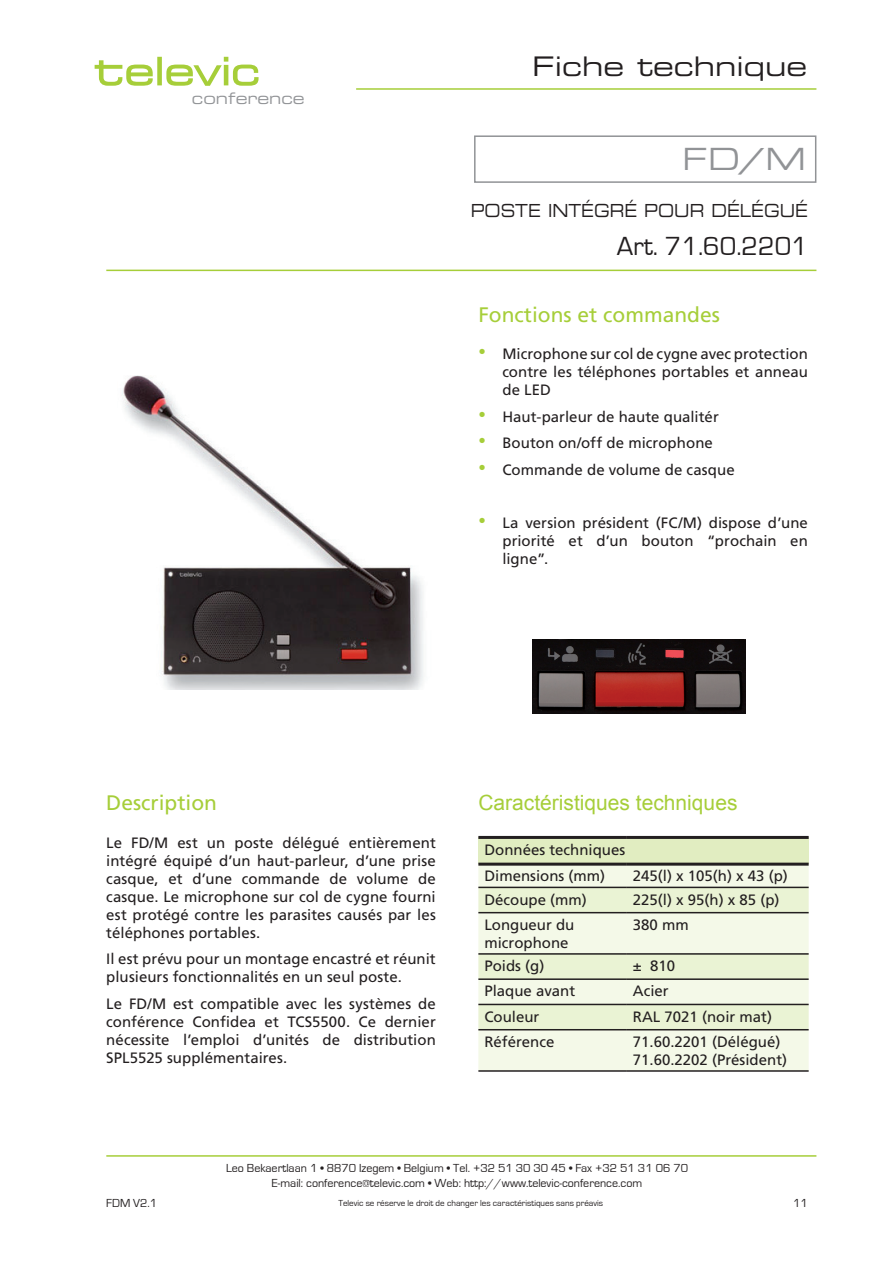
<style>
.page{position:relative;width:893px;height:1263px;background:#fff}
.page>*{position:absolute;margin:0;border:0;box-sizing:border-box;transform-origin:0 0}
.t1{font:33px "Eurostile Extended Roman DTC";color:#919396}
.t2{font:27px "Eurostile";color:#231f20}
.t3{font:27px "Eurostile LT Extended Two";color:#231f20}
.t4{font:21px "Frutiger LT";color:#a6ce39}
.t5{font:21px "Arial";color:#a6ce39}
.t6{font:18px "Eurostile LT Extended Two";letter-spacing:.27em;color:#231f20;scale:.82 1}
.t7{font:15.9px "Eurostile LT Extended Two";color:#939598}
.t8{font:15px/18px "Frutiger LT";color:#231f20;text-align:justify}
.t9{font:12px/14.4px "Eurostile";color:#231f20;text-align:center}
.t10{font:9px "Eurostile";color:#231f20}
.s1{font-family:"Arial";font-size:21px;color:#a6ce39}
</style>
<div class="page">
<svg style="left:95px;top:57px;width:164px;height:29px"></svg>
<hr style="left:356px;top:88px;width:460px;height:2px;background:#a6ce39">
<svg style="left:474px;top:135px;width:343px;height:48px"></svg>
<hr style="left:106px;top:270px;width:710px;height:1px;background:#a6ce39">
<hr style="left:106px;top:1155px;width:710px;height:2px;background:#a6ce39">
<img style="left:122px;top:375px;width:301px;height:314px">
<img style="left:533px;top:640px;width:212px;height:74px">
<div style="left:478px;top:837px;width:331px;height:27px;background:#e1edc1"></div>
<div style="left:478px;top:866px;width:331px;height:204px;background:#f4f9e8"></div>
<svg style="left:478px;top:888px;width:331px;height:141px;background:#ecf3db"></svg>
<hr style="left:478px;top:887px;width:149px;height:1px;background:#231f20">
<hr style="left:627px;top:887px;width:182px;height:1px;background:#231f20">
<hr style="left:478px;top:912px;width:149px;height:1px;background:#231f20">
<hr style="left:627px;top:912px;width:182px;height:1px;background:#231f20">
<hr style="left:478px;top:953px;width:149px;height:2px;background:#231f20">
<hr style="left:627px;top:953px;width:182px;height:2px;background:#231f20">
<hr style="left:478px;top:978px;width:149px;height:2px;background:#231f20">
<hr style="left:627px;top:978px;width:182px;height:2px;background:#231f20">
<hr style="left:478px;top:1004px;width:149px;height:1px;background:#231f20">
<hr style="left:627px;top:1004px;width:182px;height:1px;background:#231f20">
<hr style="left:478px;top:1029px;width:149px;height:1px;background:#231f20">
<hr style="left:627px;top:1029px;width:182px;height:1px;background:#231f20">
<hr style="left:478px;top:1070px;width:149px;height:2px;background:#231f20">
<hr style="left:627px;top:1070px;width:182px;height:2px;background:#231f20">
<hr style="left:478px;top:836px;width:149px;height:3px;background:#231f20">
<hr style="left:627px;top:836px;width:182px;height:3px;background:#231f20">
<hr style="left:478px;top:863px;width:149px;height:3px;background:#231f20">
<hr style="left:627px;top:863px;width:182px;height:3px;background:#231f20">
<p class="t7" style="left:192px;top:87px;width:114px">conference</p>
<h2 class="t3" style="left:532px;top:48px;width:277px">Fiche technique</h2>
<h1 class="t1" style="left:682px;top:142px;width:126px">FD/M</h1>
<p class="t6" style="left:471px;top:199px;width:54px">poste</p>
<p class="t6" style="left:548px;top:199px;width:172px">intégr é pour</p>
<p class="t6" style="left:711px;top:199px;width:119px">délégu é</p>
<h2 class="t2" style="left:617px;top:231px;width:192px">Art. 71.60.2201</h2>
<h3 class="t4" style="left:478px;top:302px;width:243px">Fonctions et commandes</h3>
<p class="t8" style="left:502px;top:345px;width:307px;text-indent:-24px"><span class="s1">•</span> Microphone sur col de cygne avec protection contre les téléphones portables et anneau de LED</p>
<p class="t8" style="left:478px;top:408px;width:242px"><span class="s1">•</span> Haut-parleur de haute qualitér</p>
<p class="t8" style="left:478px;top:434px;width:236px"><span class="s1">•</span> Bouton on/off de microphone</p>
<p class="t8" style="left:478px;top:461px;width:258px"><span class="s1">•</span> Commande de volume de casque</p>
<p class="t8" style="left:502px;top:514px;width:307px;text-indent:-24px"><span class="s1">•</span> La version président (FC/M) dispose d’une priorité et d’un bouton “prochain en ligne”.</p>
<h3 class="t4" style="left:106px;top:791px;width:112px">Description</h3>
<p class="t8" style="left:106px;top:833px;width:331px">Le FD/M est un poste délégué entièrement intégré équipé d’un haut-parleur, d’une prise casque, et d’une commande de volume de casque. Le microphone sur col de cygne fourni est protégé contre les parasites causés par les téléphones portables.</p>
<p class="t8" style="left:106px;top:950px;width:331px">Il est prévu pour un montage encastré et réunit plusieurs fonctionnalités en un seul poste.</p>
<p class="t8" style="left:106px;top:994px;width:331px">Le FD/M est compatible avec les systèmes de conférence Confidea et TCS5500. Ce dernier nécessite l’emploi d’unités de distribution SPL5525 supplémentaires.</p>
<h3 class="t5" style="left:478px;top:789px;width:261px">Caractéristiques techniques</h3>
<p class="t8" style="left:484px;top:836px;width:142px;line-height:26.7px">Données techniques<br>Dimensions (mm)</p>
<p class="t8" style="left:633px;top:867px;width:157px">245(l) x 105(h) x 43 (p)</p>
<p class="t8" style="left:484px;top:890px;width:104px">Découpe (mm)</p>
<p class="t8" style="left:633px;top:890px;width:148px">225(l) x 95(h) x 85 (p)</p>
<p class="t8" style="left:484px;top:916px;width:91px">Longueur du microphone</p>
<p class="t8" style="left:633px;top:916px;width:57px">380 mm</p>
<p class="t8" style="left:484px;top:957px;width:61px">Poids (g)</p>
<p class="t8" style="left:633px;top:957px;width:44px">± 810</p>
<p class="t8" style="left:484px;top:982px;width:92px">Plaque avant</p>
<p class="t8" style="left:633px;top:982px;width:37px">Acier</p>
<p class="t8" style="left:484px;top:1007px;width:57px">Couleur</p>
<p class="t8" style="left:633px;top:1007px;width:141px">RAL 7021 (noir mat)</p>
<p class="t8" style="left:484px;top:1033px;width:72px">Référence</p>
<p class="t8" style="left:633px;top:1033px;width:156px">71.60.2201 (Délégué)<br>71.60.2202 (Président)</p>
<p class="t9" style="left:226px;top:1161px;width:464px">Leo Bekaertlaan 1 • 8870 Izegem • Belgium • Tel. +32 51 30 30 45 • Fax +32 51 31 06 70<br>E-mail: conference@televic.com • Web: http://www.televic-conference.com</p>
<p class="t9" style="left:106px;top:1196px;width:52px">FDM V2.1</p>
<p class="t9" style="left:793px;top:1196px;width:16px">11</p>
<p class="t10" style="left:338px;top:1198px;width:266px">Televic se réserve le droit de changer les caractéristiques sans préavis</p>
</div>
